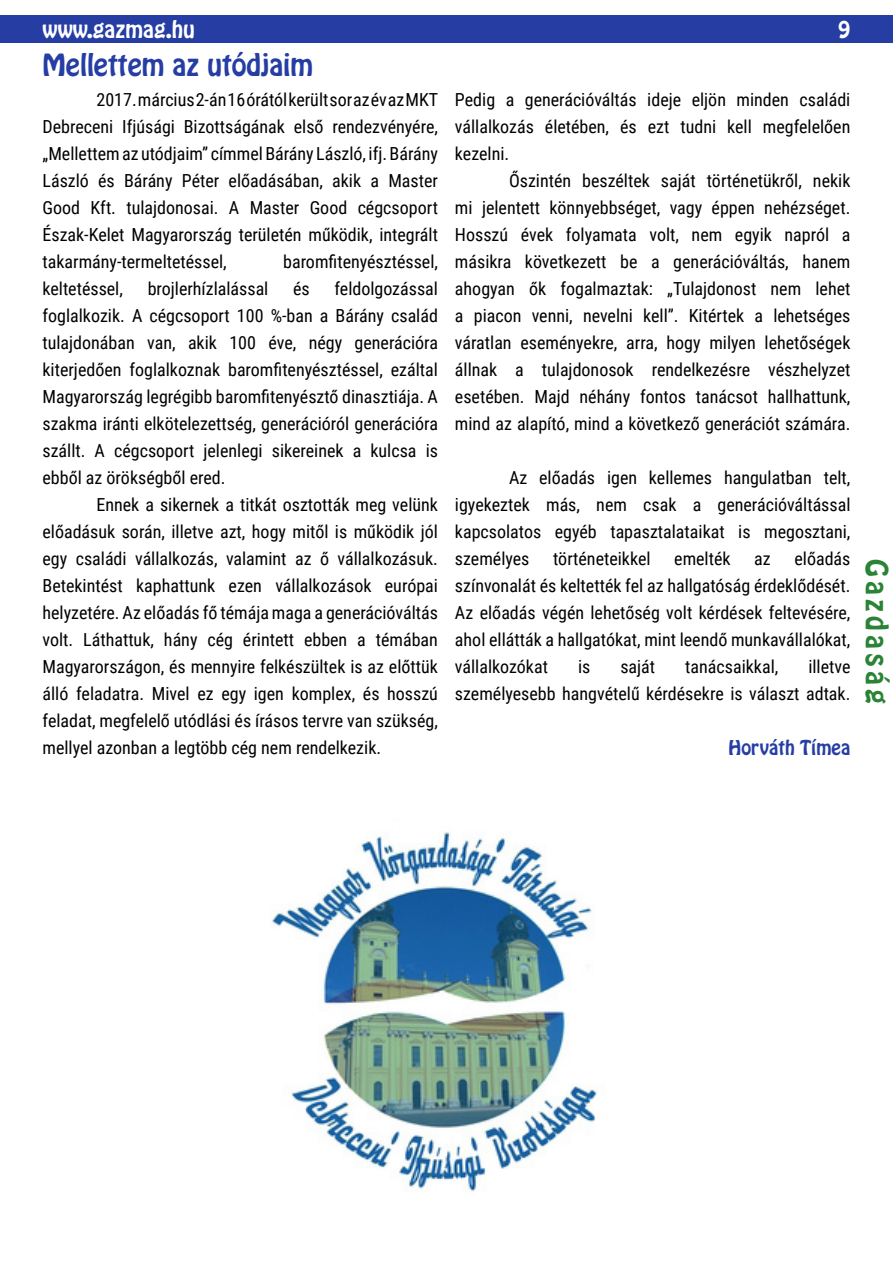
<style>
.page{position:relative;width:893px;height:1263px;background:#fff}
.page>*{position:absolute;margin:0;border:0;box-sizing:border-box;transform-origin:0 0}
.t1{font:27px "Hobo Std Shady";color:#263ea4}
.t2{font:27px "Hobo Std";letter-spacing:.15em;color:#2a8336}
.t3{font:21px "Hobo Std Shady";color:#fff}
.t4{font:18px/27px "Roboto Condensed";color:#000;text-align:justify}
.t5{font:18px "Hobo Std";color:#263ea4}
</style>
<div class="page">
<div style="left:0;top:15px;width:446px;height:28px;background:#263ea4"></div>
<div style="left:446px;top:15px;width:447px;height:28px;background:#263ea4"></div>
<img style="left:272px;top:832px;width:325px;height:360px">
<p class="t3" style="left:43px;top:15px;width:154px">www.gazmag.hu</p>
<p class="t3" style="left:838px;top:15px;width:14px">9</p>
<h1 class="t1" style="left:43px;top:46px;width:272px">Mellettem az utódjaim</h1>
<p class="t4" style="left:43px;top:85px;width:397px;text-indent:54px">2017. március 2-án 16 órától került sor az év az MKT Debreceni Ifjúsági Bizottságának első rendezvényére, „Mellettem az utódjaim” címmel Bárány László, ifj. Bárány László és Bárány Péter előadásában, akik a Master Good Kft. tulajdonosai. A Master Good cégcsoport Észak-Kelet Magyarország területén működik, integrált takarmány-termeltetéssel,</p>
<p class="t4" style="left:283px;top:247px;width:156px">baromfitenyésztéssel,</p>
<p class="t4" style="left:43px;top:274px;width:397px;text-indent:292px">feldolgozással foglalkozik. A cégcsoport 100 %-ban a Bárány család tulajdonában van, akik 100 éve, négy generációra kiterjedően foglalkoznak baromfitenyésztéssel, ezáltal Magyarország legrégibb baromfitenyésztő dinasztiája. A szakma iránti elkötelezettség, generációról generációra szállt. A cégcsoport jelenlegi sikereinek a kulcsa is ebből az örökségből ered.</p>
<p class="t4" style="left:43px;top:490px;width:397px;text-indent:54px">Ennek a sikernek a titkát osztották meg velünk előadásuk során, illetve azt, hogy mitől is működik jól egy családi vállalkozás, valamint az ő vállalkozásuk.<br>Betekintést kaphattunk ezen vállalkozások európai helyzetére. Az előadás fő témája maga a generációváltás volt. Láthattuk, hány cég érintett ebben a témában Magyarországon, és mennyire felkészültek is az előttük álló feladatra. Mivel ez egy igen komplex, és hosszú feladat, megfelelő utódlási és írásos tervre van szükség, mellyel azonban a legtöbb cég nem rendelkezik.</p>
<p class="t4" style="left:43px;top:274px;width:82px">keltetéssel,</p>
<p class="t4" style="left:148px;top:274px;width:122px">brojlerhízlalással</p>
<p class="t4" style="left:293px;top:274px;width:18px">és</p>
<p class="t4" style="left:455px;top:85px;width:397px">Pedig a generációváltás ideje eljön minden családi vállalkozás életében, és ezt tudni kell megfelelően kezelni.</p>
<p class="t4" style="left:455px;top:166px;width:397px;text-indent:54px">Őszintén beszéltek saját történetükről, nekik mi jelentett könnyebbséget, vagy éppen nehézséget.<br>Hosszú évek folyamata volt, nem egyik napról a másikra következett be a generációváltás, hanem ahogyan ők fogalmaztak: „Tulajdonost nem lehet a piacon venni, nevelni kell”. Kitértek a lehetséges váratlan eseményekre, arra, hogy milyen lehetőségek állnak a tulajdonosok rendelkezésre vészhelyzet esetében. Majd néhány fontos tanácsot hallhattunk, mind az alapító, mind a következő generációt számára.</p>
<p class="t4" style="left:455px;top:463px;width:397px;text-indent:54px">Az előadás igen kellemes hangulatban telt, igyekeztek más, nem csak a generációváltással kapcsolatos egyéb tapasztalataikat is megosztani, személyes</p>
<p class="t4" style="left:455px;top:544px;width:397px;text-indent:339px">előadás színvonalát és keltették fel az hallgatóság érdeklődését.<br>Az előadás végén lehetőség volt kérdések feltevésére, ahol ellátták a hallgatókat, mint leendő munkavállalókat, vállalkozókat</p>
<p class="t4" style="left:553px;top:544px;width:99px">történeteikkel</p>
<p class="t4" style="left:674px;top:544px;width:58px">emelték</p>
<p class="t4" style="left:754px;top:544px;width:18px">az</p>
<p class="t4" style="left:455px;top:652px;width:397px;text-align:right">illetve<br>személyesebb hangvételű kérdésekre is választ adtak.</p>
<p class="t5" style="left:729px;top:735px;width:123px">Horváth Tímea</p>
<p class="t4" style="left:578px;top:652px;width:14px">is</p>
<p class="t4" style="left:620px;top:652px;width:36px">saját</p>
<p class="t4" style="left:685px;top:652px;width:95px">tanácsaikkal,</p>
<h1 class="t2" style="left:895px;top:559px;width:146px;rotate:90deg">Gazdaság</h1>
</div>
